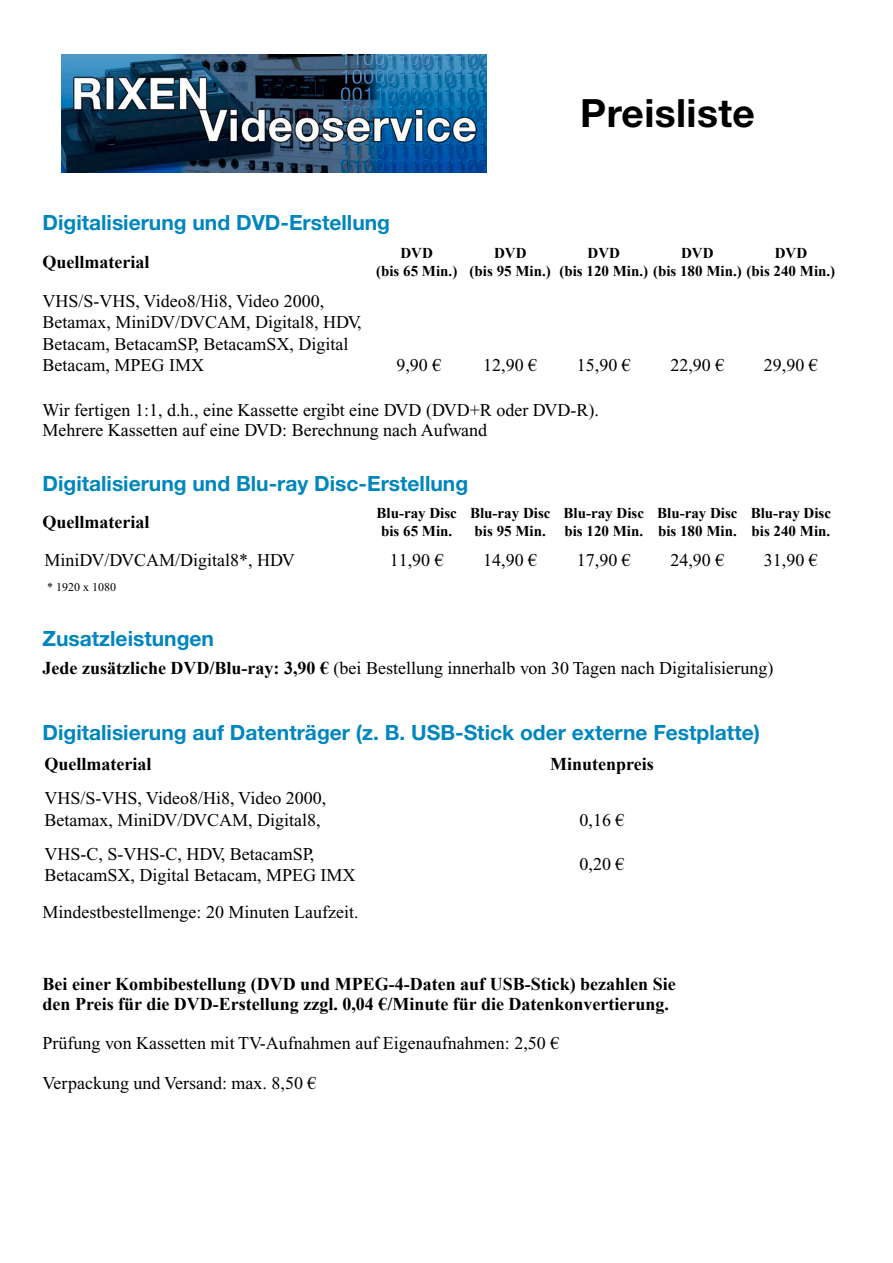
<style>
.page{position:relative;width:893px;height:1263px;background:#fff}
.page>*{position:absolute;margin:0;border:0;box-sizing:border-box;transform-origin:0 0}
.t1{font:700 39px "Helvetica Neue LT Std";letter-spacing:.01em;color:#000}
.Textkörper{font:700 21px "Helvetica Neue LT Std";color:#0086be}
.Tabelleninhalt{font:18px/21.6px "Times New Roman";color:#000}
.Textkörper-2{font:18px/19.8px "Times New Roman";color:#000}
.Textkörper-3{font:700 18px/39.6px "Times New Roman";color:#000}
.Tabellenüberschrift{font:700 18px "Times New Roman";color:#000}
.Tabelleninhalt-2{font:700 18px "Times New Roman";color:#000}
.Tabellenüberschrift-2{font:700 15px "Times New Roman";color:#000}
.Tabelleninhalt-3{font:700 15px/18px "Times New Roman";color:#000;text-align:center}
.Textkörper-4{font:12px "Times New Roman";color:#000}
.s1{font-weight:700}
.s2{font-weight:400}
</style>
<div class="page">
<img style="left:62px;top:54px;width:425px;height:118px">
<p class="t1" style="left:580px;top:89px;width:176px">Preisliste</p>
<p class="Textkörper" style="left:43px;top:209px;width:349px">Digitalisierung und DVD-Erstellung</p>
<p class="Tabelleninhalt-2" style="left:43px;top:249px;width:108px">Quellmaterial</p>
<p class="Tabelleninhalt-3" style="left:376px;top:243px;width:83px">DVD<br>(bis 65 Min.)</p>
<p class="Tabelleninhalt-3" style="left:470px;top:243px;width:83px">DVD<br>(bis 95 Min.)</p>
<p class="Tabelleninhalt-3" style="left:559px;top:243px;width:277px;text-align:left;text-indent:28px">DVD<br>(bis 120 Min.) (bis 180 Min.) (bis 240 Min.)</p>
<p class="Tabelleninhalt-3" style="left:681px;top:243px;width:34px">DVD</p>
<p class="Tabelleninhalt-3" style="left:775px;top:243px;width:34px">DVD</p>
<p class="Tabelleninhalt" style="left:43px;top:290px;width:321px">VHS/S-VHS, Video8/Hi8, Video 2000, Betamax, MiniDV/DVCAM, Digital8, HDV, Betacam, BetacamSP, BetacamSX, Digital Betacam, MPEG IMX</p>
<p class="Tabelleninhalt" style="left:396px;top:355px;width:46px">9,90 €</p>
<p class="Tabelleninhalt" style="left:483px;top:355px;width:55px">12,90 €</p>
<p class="Tabelleninhalt" style="left:577px;top:355px;width:55px">15,90 €</p>
<p class="Tabelleninhalt" style="left:670px;top:355px;width:55px">22,90 €</p>
<p class="Tabelleninhalt" style="left:764px;top:355px;width:56px">29,90 €</p>
<p class="Textkörper-2" style="left:43px;top:400px;width:558px">Wir fertigen 1:1, d.h., eine Kassette ergibt eine DVD (DVD+R oder DVD-R).<br>Mehrere Kassetten auf eine DVD: Berechnung nach Aufwand</p>
<p class="Textkörper" style="left:43px;top:470px;width:427px">Digitalisierung und Blu-ray Disc-Erstellung</p>
<p class="Tabellenüberschrift" style="left:43px;top:510px;width:108px">Quellmaterial</p>
<p class="Tabellenüberschrift-2" style="left:376px;top:503px;width:82px">Blu-ray Disc</p>
<p class="Tabellenüberschrift-2" style="left:381px;top:521px;width:73px">bis 65 Min.</p>
<p class="Tabellenüberschrift-2" style="left:470px;top:503px;width:82px">Blu-ray Disc</p>
<p class="Tabellenüberschrift-2" style="left:475px;top:521px;width:73px">bis 95 Min.</p>
<p class="Tabellenüberschrift-2" style="left:564px;top:503px;width:82px">Blu-ray Disc</p>
<p class="Tabellenüberschrift-2" style="left:564px;top:521px;width:80px">bis 120 Min.</p>
<p class="Tabellenüberschrift-2" style="left:657px;top:503px;width:82px">Blu-ray Disc</p>
<p class="Tabellenüberschrift-2" style="left:658px;top:521px;width:80px">bis 180 Min.</p>
<p class="Tabellenüberschrift-2" style="left:751px;top:503px;width:82px">Blu-ray Disc</p>
<p class="Tabellenüberschrift-2" style="left:751px;top:521px;width:80px">bis 240 Min.</p>
<p class="Tabelleninhalt" style="left:45px;top:549px;width:252px">MiniDV/DVCAM/Digital8*, HDV</p>
<p class="Tabelleninhalt" style="left:390px;top:549px;width:55px">11,90 €</p>
<p class="Tabelleninhalt" style="left:483px;top:549px;width:55px">14,90 €</p>
<p class="Tabelleninhalt" style="left:577px;top:549px;width:55px">17,90 €</p>
<p class="Tabelleninhalt" style="left:670px;top:549px;width:55px">24,90 €</p>
<p class="Tabelleninhalt" style="left:764px;top:549px;width:56px">31,90 €</p>
<p class="Textkörper-4" style="left:47px;top:581px;width:70px">* 1920 x 1080</p>
<p class="Textkörper" style="left:43px;top:626px;width:173px">Zusatzleistungen</p>
<p class="Textkörper-2" style="left:43px;top:659px;width:733px"><span class="s1">Jede zusätzliche DVD/Blu-ray: 3,90 €</span> (bei Bestellung innerhalb von 30 Tagen nach Digitalisierung)</p>
<p class="Textkörper" style="left:43px;top:720px;width:719px">Digitalisierung auf Datenträger (z. B. USB-Stick oder externe Festplatte)</p>
<p class="Tabellenüberschrift" style="left:45px;top:751px;width:108px">Quellmaterial</p>
<p class="Tabellenüberschrift" style="left:550px;top:751px;width:105px">Minutenpreis</p>
<p class="Tabelleninhalt" style="left:45px;top:788px;width:283px">VHS/S-VHS, Video8/Hi8, Video 2000,</p>
<p class="Tabelleninhalt" style="left:45px;top:809px;width:277px">Betamax, MiniDV/DVCAM, Digital8,</p>
<p class="Tabelleninhalt" style="left:579px;top:809px;width:46px">0,16 €</p>
<p class="Tabelleninhalt" style="left:45px;top:843px;width:271px">VHS-C, S-VHS-C, HDV, BetacamSP,</p>
<p class="Tabelleninhalt" style="left:45px;top:864px;width:312px">BetacamSX, Digital Betacam, MPEG IMX</p>
<p class="Tabelleninhalt" style="left:579px;top:854px;width:46px">0,20 €</p>
<p class="Textkörper-2" style="left:43px;top:902px;width:317px">Mindestbestellmenge: 20 Minuten Laufzeit.</p>
<p class="Textkörper-3" style="left:43px;top:963px;width:635px">Bei einer Kombibestellung (DVD und MPEG-4-Daten auf USB-Stick) bezahlen Sie</p>
<p class="Textkörper-3" style="left:43px;top:983px;width:628px">den Preis für die DVD-Erstellung zzgl. 0,04 €/Minute für die Datenkonvertierung.<br><span class="s2">Prüfung von Kassetten mit TV-Aufnahmen auf Eigenaufnahmen: 2,50 €</span></p>
<p class="Textkörper-2" style="left:43px;top:1073px;width:276px">Verpackung und Versand: max. 8,50 €</p>
</div>
